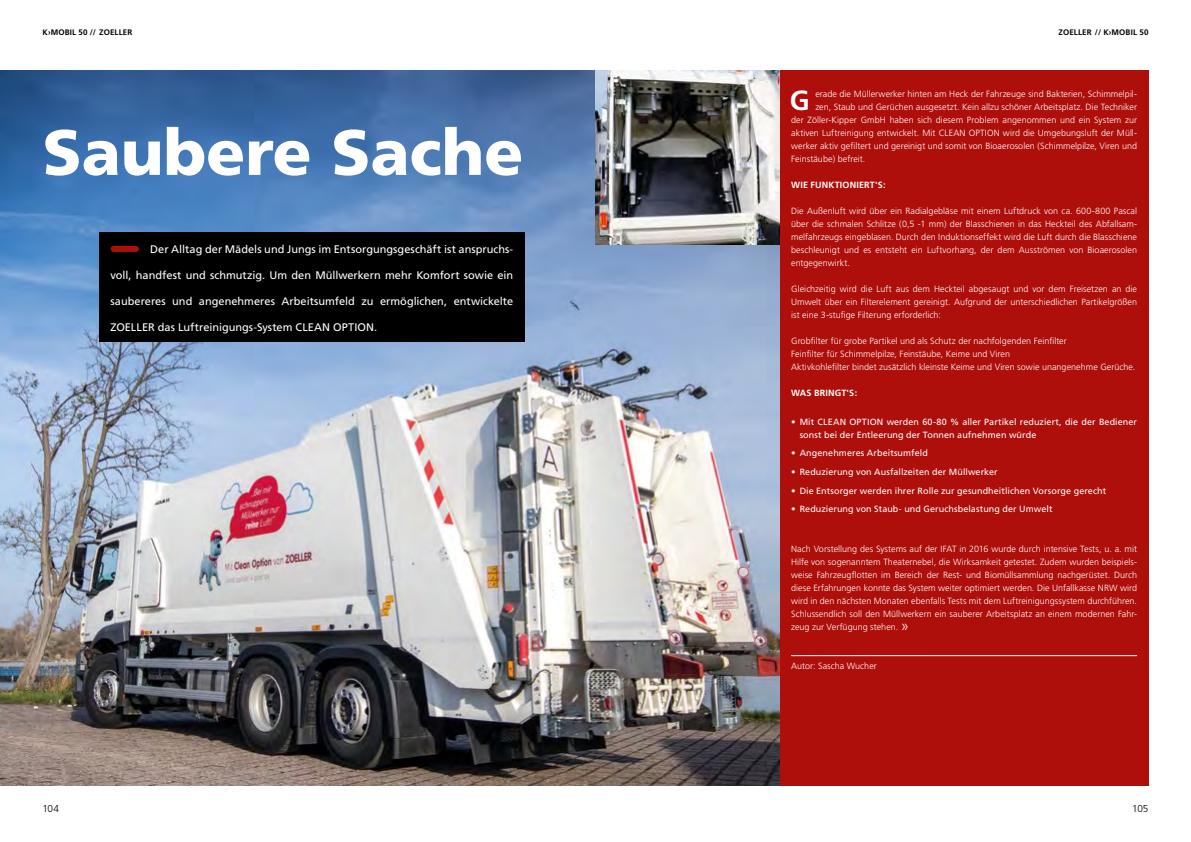
<style>
.page{position:relative;width:1191px;height:842px;background:#fff}
.page>*{position:absolute;margin:0;border:0;box-sizing:border-box;transform-origin:0 0}
.t1{font:900 64px "Frutiger";color:#fff}
.t2{font:700 27.6px "Frutiger";color:#fff}
.t3{font:11px "Frutiger";color:#fff}
.t4{font:300 10px "Frutiger";letter-spacing:-.025em;color:#000}
.t5{font:300 9px/13px "Frutiger";letter-spacing:.005em;color:#fff;text-align:justify}
.t6{font:9px/13px "Frutiger";letter-spacing:.01em;color:#fff}
.t7{font:700 9px "Frutiger";letter-spacing:.02em;color:#fff}
.t8{font:700 8px "Frutiger";letter-spacing:.02em;color:#000}
.s1{font-family:"Frutiger LT Com";font-size:15px}
</style>
<div class="page">
<img style="left:0;top:71px;width:780px;height:715px">
<img style="left:595px;top:71px;width:185px;height:174px">
<div style="left:99px;top:232px;width:425px;height:110px;background:#000"></div>
<div style="left:114px;top:246px;width:22px;height:6px;background:#ae0f0a"></div>
<div style="left:780px;top:71px;width:368px;height:715px;background:#ae0f0a"></div>
<hr style="left:791px;top:655px;width:346px;height:1px;background:#fff">
<p class="t8" style="left:43px;top:27px;width:91px">K›MOBIL 50 // ZOELLER</p>
<p class="t8" style="left:1058px;top:27px;width:91px">ZOELLER // K›MOBIL 50</p>
<h1 class="t1" style="left:43px;top:114px;width:482px">Saubere Sache</h1>
<p class="t3" style="left:150px;top:243px;width:364px">Der Alltag der Mädels und Jungs im Entsorgungsgeschäft ist anspruchs-</p>
<p class="t3" style="left:111px;top:269px;width:404px">voll, handfest und schmutzig. Um den Müllwerkern mehr Komfort sowie ein</p>
<p class="t3" style="left:111px;top:295px;width:404px">saubereres und angenehmeres Arbeitsumfeld zu ermöglichen, entwickelte</p>
<p class="t3" style="left:111px;top:321px;width:268px">ZOELLER das Luftreinigungs-System CLEAN OPTION.</p>
<h2 class="t2" style="left:790px;top:84px;width:21px">G</h2>
<p class="t5" style="left:815px;top:87px;width:323px">erade die Müllerwerker hinten am Heck der Fahrzeuge sind Bakterien, Schimmelpil-</p>
<p class="t5" style="left:815px;top:100px;width:323px">zen, Staub und Gerüchen ausgesetzt. Kein allzu schöner Arbeitsplatz. Die Techniker</p>
<p class="t5" style="left:791px;top:113px;width:347px">der Zöller-Kipper GmbH haben sich diesem Problem angenommen und ein System zur</p>
<p class="t5" style="left:791px;top:126px;width:347px">aktiven Luftreinigung entwickelt. Mit CLEAN OPTION wird die Umgebungsluft der Müll-</p>
<p class="t5" style="left:791px;top:139px;width:347px">werker aktiv gefiltert und gereinigt und somit von Bioaerosolen (Schimmelpilze, Viren und</p>
<p class="t5" style="left:791px;top:152px;width:76px">Feinstäube) befreit.</p>
<p class="t7" style="left:791px;top:179px;width:96px">WIE FUNKTIONIERT'S:</p>
<p class="t5" style="left:791px;top:204px;width:347px">Die Außenluft wird über ein Radialgebläse mit einem Luftdruck von ca. 600-800 Pascal über die schmalen Schlitze (0,5 -1 mm) der Blasschienen in das Heckteil des Abfallsam&shy;melfahrzeugs eingeblasen. Durch den Induktionseffekt wird die Luft durch die Blasschiene beschleunigt und es entsteht ein Luftvorhang, der dem Ausströmen von Bioaerosolen entgegenwirkt.</p>
<p class="t5" style="left:791px;top:282px;width:347px">Gleichzeitig wird die Luft aus dem Heckteil abgesaugt und vor dem Freisetzen an die Umwelt über ein Filterelement gereinigt. Aufgrund der unterschiedlichen Partikelgrößen ist eine 3-stufige Filterung erforderlich:</p>
<p class="t5" style="left:791px;top:334px;width:346px;text-align:left">Grobfilter für grobe Partikel und als Schutz der nachfolgenden Feinfilter<br>Feinfilter für Schimmelpilze, Feinstäube, Keime und Viren<br>Aktivkohlefilter bindet zusätzlich kleinste Keime und Viren sowie unangenehme Gerüche.</p>
<p class="t7" style="left:791px;top:387px;width:68px">WAS BRINGT'S:</p>
<p class="t6" style="left:799px;top:415px;width:339px;text-indent:-9px">• Mit CLEAN OPTION werden 60-80 % aller Partikel reduziert, die der Bediener sonst bei der Entleerung der Tonnen aufnehmen würde</p>
<p class="t6" style="left:791px;top:447px;width:138px">• Angenehmeres Arbeitsumfeld</p>
<p class="t6" style="left:791px;top:465px;width:208px">• Reduzierung von Ausfallzeiten der Müllwerker</p>
<p class="t6" style="left:791px;top:484px;width:316px">• Die Entsorger werden ihrer Rolle zur gesundheitlichen Vorsorge gerecht</p>
<p class="t6" style="left:791px;top:503px;width:263px">• Reduzierung von Staub- und Geruchsbelastung der Umwelt</p>
<p class="t5" style="left:791px;top:542px;width:347px">Nach Vorstellung des Systems auf der IFAT in 2016 wurde durch intensive Tests, u. a. mit Hilfe von sogenanntem Theaternebel, die Wirksamkeit getestet. Zudem wurden beispiels&shy;weise Fahrzeugflotten im Bereich der Rest- und Biomüllsammlung nachgerüstet. Durch diese Erfahrungen konnte das System weiter optimiert werden. Die Unfallkasse NRW wird wird in den nächsten Monaten ebenfalls Tests mit dem Luftreinigungssystem durchführen.<br>Schlussendlich soll den Müllwerkern ein sauberer Arbeitsplatz an einem modernen Fahr&shy;zeug zur Verfügung stehen. <span class="s1">»</span></p>
<p class="t5" style="left:791px;top:659px;width:87px">Autor: Sascha Wucher</p>
<p class="t4" style="left:43px;top:803px;width:18px">104</p>
<p class="t4" style="left:1132px;top:803px;width:18px">105</p>
</div>
